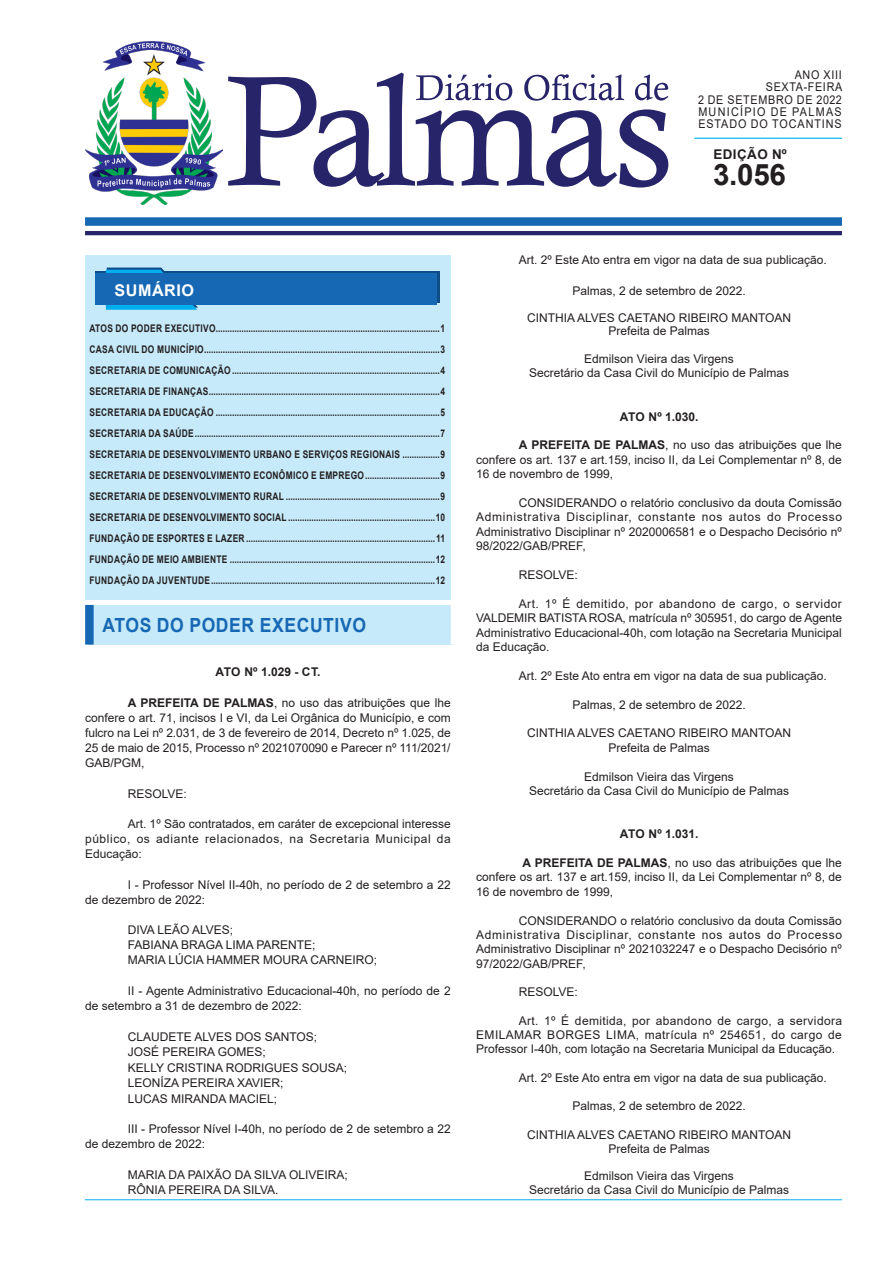
<style>
.page{position:relative;width:893px;height:1263px;background:#fff}
.page>*{position:absolute;margin:0;border:0;box-sizing:border-box;transform-origin:0 0}
.t1{font:700 29.55px "Arial";color:#231f20}
.CHANCELA{font:700 19.5px "Arial";letter-spacing:.035em;color:#1768b4;scale:.9 1}
.t2{font:700 16.2px "Arial";letter-spacing:.035em;color:#fff}
.t3{font:700 13.35px "Arial";letter-spacing:.035em;color:#231f20}
.TEXTO{font:12px/14.4px "Arial";color:#231f20;text-align:justify}
.ASSINATURA{font:12px "Arial";color:#231f20}
.TITULO{font:700 12px "Arial";color:#231f20}
.TEXTO-2{font:12px "Arial";letter-spacing:.065em;color:#231f20;scale:.9 1}
.TEXTO-3{font:12px "Arial";letter-spacing:.12em;color:#231f20;scale:.9 1}
.TEXTO-4{font:12px "Arial";letter-spacing:.085em;color:#231f20;scale:.9 1}
.TEXTO-5{font:12px "Arial";color:#231f20;scale:.9 1}
.t4{font:700 10.5px "Arial";letter-spacing:.035em;color:#231f20;scale:.8 1}
.s1{font-weight:700}
</style>
<div class="page">
<div style="left:85px;top:256px;width:366px;height:344px;background:#c6eafa"></div>
<div style="left:85px;top:217px;width:757px;height:9px;background:#1768b4"></div>
<hr style="left:85px;top:231px;width:757px;height:4px;background:#28246a">
<hr style="left:694px;top:138px;width:148px;height:1px;background:#00aeef">
<svg style="left:228px;top:73px;width:440px;height:115px"></svg>
<svg style="left:96px;top:272px;width:344px;height:31px"></svg>
<svg style="left:106px;top:268px;width:92px;height:42px"></svg>
<div style="left:96px;top:274px;width:341px;height:31px;background:#1768b4"></div>
<img style="left:85px;top:41px;width:138px;height:164px">
<hr style="left:85px;top:1199px;width:757px;height:1px;background:#00aeef">
<div style="left:89px;top:605px;width:366px;height:40px;background:#c6eafa"></div>
<div style="left:85px;top:605px;width:9px;height:40px;background:#1768b4"></div>
<div style="left:451px;top:605px;width:8px;height:40px;background:#fff"></div>
<p class="TEXTO-5" style="left:795px;top:67px;width:54px">ANO XIII</p>
<p class="TEXTO-2" style="left:766px;top:79px;width:87px">SEXTA-FEIRA</p>
<p class="TEXTO-2" style="left:698px;top:91px;width:161px">2 DE SETEMBRO DE 2022</p>
<p class="TEXTO-3" style="left:698px;top:104px;width:161px">MUNICÍPIO DE PALMAS</p>
<p class="TEXTO-4" style="left:698px;top:116px;width:161px">ESTADO DO TOCANTINS</p>
<p class="t1" style="left:713px;top:154px;width:74px">3.056</p>
<p class="t3" style="left:713px;top:145px;width:75px">EDIÇÃO Nº</p>
<p class="t2" style="left:114px;top:279px;width:81px">SUMÁRIO</p>
<p class="t4" style="left:89px;top:321px;width:446px">ATOS DO PODER EXECUTIVO................................................................................................1</p>
<p class="t4" style="left:89px;top:342px;width:446px">CASA CIVIL DO MUNICÍPIO.....................................................................................................3</p>
<p class="t4" style="left:89px;top:363px;width:446px">SECRETARIA DE COMUNICAÇÃO.........................................................................................4</p>
<p class="t4" style="left:89px;top:384px;width:446px">SECRETARIA DE FINANÇAS...................................................................................................4</p>
<p class="t4" style="left:89px;top:405px;width:446px">SECRETARIA DA EDUCAÇÃO ................................................................................................5</p>
<p class="t4" style="left:89px;top:426px;width:446px">SECRETARIA DA SAÚDE.........................................................................................................7</p>
<p class="t4" style="left:89px;top:447px;width:446px">SECRETARIA DE DESENVOLVIMENTO URBANO E SERVIÇOS REGIONAIS ................9</p>
<p class="t4" style="left:89px;top:468px;width:446px">SECRETARIA DE DESENVOLVIMENTO ECONÔMICO E EMPREGO................................9</p>
<p class="t4" style="left:89px;top:489px;width:446px">SECRETARIA DE DESENVOLVIMENTO RURAL ..................................................................9</p>
<p class="t4" style="left:89px;top:510px;width:446px">SECRETARIA DE DESENVOLVIMENTO SOCIAL ...............................................................10</p>
<p class="t4" style="left:89px;top:531px;width:446px">FUNDAÇÃO DE ESPORTES E LAZER .................................................................................11</p>
<p class="t4" style="left:89px;top:552px;width:446px">FUNDAÇÃO DE MEIO AMBIENTE ........................................................................................12</p>
<p class="t4" style="left:89px;top:573px;width:446px">FUNDAÇÃO DA JUVENTUDE................................................................................................12</p>
<p class="CHANCELA" style="left:102px;top:611px;width:294px">ATOS DO PODER EXECUTIVO</p>
<p class="TITULO" style="left:216px;top:664px;width:106px">ATO Nº 1.029 - CT.</p>
<p class="TEXTO" style="left:85px;top:695px;width:367px;line-height:15.1px;text-indent:43px"><span class="s1">A PREFEITA DE PALMAS</span>, no uso das atribuições que lhe confere o art. 71, incisos I e VI, da Lei Orgânica do Município, e com fulcro na Lei nº 2.031, de 3 de fevereiro de 2014, Decreto nº 1.025, de 25 de maio de 2015, Processo nº 2021070090 e Parecer nº 111/2021/ GAB/PGM,</p>
<p class="TEXTO" style="left:128px;top:786px;width:61px">RESOLVE:</p>
<p class="TEXTO" style="left:85px;top:816px;width:367px;line-height:15.1px;text-indent:43px">Art. 1º São contratados, em caráter de excepcional interesse público, os adiante relacionados, na Secretaria Municipal da Educação:</p>
<p class="TEXTO" style="left:85px;top:877px;width:367px;line-height:15.1px;text-indent:43px">I - Professor Nível II-40h, no período de 2 de setembro a 22 de dezembro de 2022:</p>
<p class="TEXTO" style="left:128px;top:922px;width:107px">DIVA LEÃO ALVES;</p>
<p class="TEXTO" style="left:128px;top:938px;width:189px">FABIANA BRAGA LIMA PARENTE;</p>
<p class="TEXTO" style="left:128px;top:953px;width:251px">MARIA LÚCIA HAMMER MOURA CARNEIRO;</p>
<p class="TEXTO" style="left:85px;top:982px;width:367px;line-height:15.5px;text-indent:43px">II - Agente Administrativo Educacional-40h, no período de 2 de setembro a 31 de dezembro de 2022:</p>
<p class="TEXTO" style="left:128px;top:1029px;width:191px">CLAUDETE ALVES DOS SANTOS;</p>
<p class="TEXTO" style="left:128px;top:1045px;width:140px">JOSÉ PEREIRA GOMES;</p>
<p class="TEXTO" style="left:128px;top:1060px;width:221px">KELLY CRISTINA RODRIGUES SOUSA;</p>
<p class="TEXTO" style="left:128px;top:1076px;width:157px">LEONÍZA PEREIRA XAVIER;</p>
<p class="TEXTO" style="left:128px;top:1091px;width:151px">LUCAS MIRANDA MACIEL;</p>
<p class="TEXTO" style="left:85px;top:1121px;width:367px;line-height:15.1px;text-indent:43px">III - Professor Nível I-40h, no período de 2 de setembro a 22 de dezembro de 2022:</p>
<p class="TEXTO" style="left:128px;top:1167px;width:222px">MARIA DA PAIXÃO DA SILVA OLIVEIRA;</p>
<p class="TEXTO" style="left:128px;top:1182px;width:152px">RÔNIA PEREIRA DA SILVA.</p>
<p class="TEXTO" style="left:519px;top:253px;width:309px">Art. 2º Este Ato entra em vigor na data de sua publicação.</p>
<p class="ASSINATURA" style="left:572px;top:282px;width:175px">Palmas, 2 de setembro de 2022.</p>
<p class="ASSINATURA" style="left:527px;top:309px;width:266px">CINTHIA ALVES CAETANO RIBEIRO MANTOAN</p>
<p class="ASSINATURA" style="left:608px;top:323px;width:103px">Prefeita de Palmas</p>
<p class="ASSINATURA" style="left:584px;top:350px;width:151px">Edmilson Vieira das Virgens</p>
<p class="ASSINATURA" style="left:529px;top:365px;width:262px">Secretário da Casa Civil do Município de Palmas</p>
<p class="TITULO" style="left:620px;top:408px;width:80px">ATO Nº 1.030.</p>
<p class="TEXTO" style="left:476px;top:438px;width:367px;text-indent:43px"><span class="s1">A PREFEITA DE PALMAS</span>, no uso das atribuições que lhe confere os art. 137 e art.159, inciso II, da Lei Complementar nº 8, de 16 de novembro de 1999,</p>
<p class="TEXTO" style="left:476px;top:495px;width:367px;text-indent:43px">CONSIDERANDO o relatório conclusivo da douta Comissão Administrativa Disciplinar, constante nos autos do Processo Administrativo Disciplinar nº 2020006581 e o Despacho Decisório nº 98/2022/GAB/PREF,</p>
<p class="TEXTO" style="left:519px;top:567px;width:61px">RESOLVE:</p>
<p class="TEXTO" style="left:476px;top:596px;width:367px;text-indent:43px">Art. 1º É demitido, por abandono de cargo, o servidor VALDEMIR BATISTA ROSA, matrícula nº 305951, do cargo de Agente Administrativo Educacional-40h, com lotação na Secretaria Municipal da Educação.</p>
<p class="TEXTO" style="left:519px;top:668px;width:309px">Art. 2º Este Ato entra em vigor na data de sua publicação.</p>
<p class="ASSINATURA" style="left:572px;top:696px;width:175px">Palmas, 2 de setembro de 2022.</p>
<p class="ASSINATURA" style="left:527px;top:725px;width:266px">CINTHIA ALVES CAETANO RIBEIRO MANTOAN</p>
<p class="ASSINATURA" style="left:608px;top:739px;width:103px">Prefeita de Palmas</p>
<p class="ASSINATURA" style="left:584px;top:768px;width:151px">Edmilson Vieira das Virgens</p>
<p class="ASSINATURA" style="left:529px;top:782px;width:262px">Secretário da Casa Civil do Município de Palmas</p>
<p class="TITULO" style="left:620px;top:825px;width:80px">ATO Nº 1.031.</p>
<p class="TEXTO" style="left:476px;top:855px;width:367px;text-indent:46px"><span class="s1">A PREFEITA DE PALMAS</span>, no uso das atribuições que lhe confere os art. 137 e art.159, inciso II, da Lei Complementar nº 8, de 16 de novembro de 1999,</p>
<p class="TEXTO" style="left:476px;top:913px;width:367px;text-indent:43px">CONSIDERANDO o relatório conclusivo da douta Comissão Administrativa Disciplinar, constante nos autos do Processo Administrativo Disciplinar nº 2021032247 e o Despacho Decisório nº 97/2022/GAB/PREF,</p>
<p class="TEXTO" style="left:519px;top:984px;width:61px">RESOLVE:</p>
<p class="TEXTO" style="left:476px;top:1013px;width:367px;text-indent:43px">Art. 1º É demitida, por abandono de cargo, a servidora EMILAMAR BORGES LIMA, matrícula nº 254651, do cargo de Professor I-40h, com lotação na Secretaria Municipal da Educação.</p>
<p class="TEXTO" style="left:519px;top:1070px;width:309px">Art. 2º Este Ato entra em vigor na data de sua publicação.</p>
<p class="ASSINATURA" style="left:572px;top:1098px;width:175px">Palmas, 2 de setembro de 2022.</p>
<p class="ASSINATURA" style="left:527px;top:1126px;width:266px">CINTHIA ALVES CAETANO RIBEIRO MANTOAN</p>
<p class="ASSINATURA" style="left:608px;top:1141px;width:103px">Prefeita de Palmas</p>
<p class="ASSINATURA" style="left:584px;top:1168px;width:151px">Edmilson Vieira das Virgens</p>
<p class="ASSINATURA" style="left:529px;top:1181px;width:262px">Secretário da Casa Civil do Município de Palmas</p>
</div>
